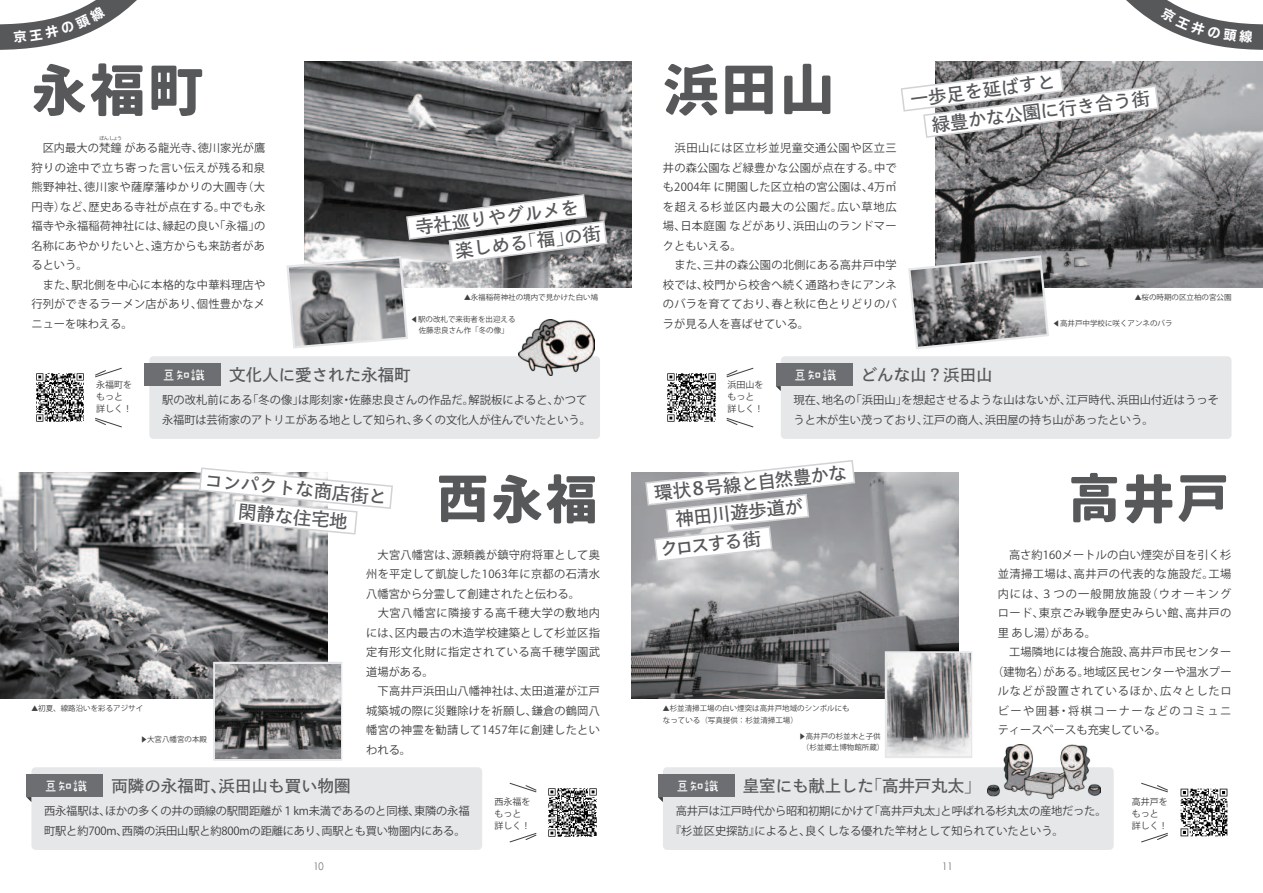
<style>
.page{position:relative;width:1263px;height:893px;background:#fff}
.page>*{position:absolute;margin:0;border:0;box-sizing:border-box;transform-origin:0 0}
.t1{font:55.5px "Gen Jyuu Gothic L P Heavy";letter-spacing:.05em;color:#57585a}
.t2{font:51.9px "Gen Jyuu Gothic L P Heavy";letter-spacing:.05em;color:#57585a}
.t3{font:18.3px/28.2px "Toppan Bunkyu Gothic Pr 6 N DB";color:#57585a}
.t4{font:16.5px "Toppan Bunkyu Gothic Pr 6 N DB";color:#57585a}
.t5{font:13.5px "AB babywalk";letter-spacing:.08em;color:#fff}
.t6{font:11.25px/19.5px "Koz Go Pr 6 N";letter-spacing:.015em;color:#3e3e3f}
.t7{font:11.25px/19.5px "Koz Go Pr 6 N";letter-spacing:-.015em;color:#3e3e3f}
.t8{font:11.25px/19.5px "Koz Go Pr 6 N";letter-spacing:-.01em;color:#3e3e3f}
.t9{font:11.25px/19.5px "Koz Go Pr 6 N";letter-spacing:-.02em;color:#3e3e3f}
.t10{font:11.25px "Koz Go Pr 6 N";letter-spacing:.04em;color:#3e3e3f}
.t11{font:11.25px "Koz Go Pr 6 N";letter-spacing:.095em;color:#3e3e3f}
.t12{font:11.25px "Koz Go Pr 6 N";letter-spacing:.07em;color:#3e3e3f}
.t13{font:11.25px "Koz Go Pr 6 N";letter-spacing:.125em;color:#3e3e3f}
.t14{font:10.5px "Century Gothic";color:#6d6e71;scale:.9 1}
.t15{font:9px/12px "Koz Go Pr 6 N";color:#3e3e3f}
.t16{font:7.5px/11.2px "Koz Go Pr 6 N";color:#3e3e3f}
.t17{font:4.8px "Koz Go Pr 6 N";letter-spacing:-.07em;color:#3e3e3f}
.s1{font-size:6.75px}
</style>
<div class="page">
<div style="left:149px;top:356px;width:451px;height:83px;background:#e6e7e9;border-radius:4px"></div>
<div style="left:144px;top:363px;width:77px;height:23px;background:#6d6e71"></div>
<img style="left:304px;top:62px;width:327px;height:225px">
<svg style="left:95px;top:368px;width:27px;height:9px"></svg>
<svg style="left:95px;top:418px;width:27px;height:9px"></svg>
<div style="left:663px;top:767px;width:451px;height:83px;background:#e6e7e9;border-radius:4px"></div>
<div style="left:658px;top:774px;width:76px;height:23px;background:#6d6e71"></div>
<svg style="left:658px;top:797px;width:5px;height:5px"></svg>
<div style="left:31px;top:767px;width:451px;height:83px;background:#e6e7e9;border-radius:4px"></div>
<div style="left:26px;top:774px;width:77px;height:23px;background:#6d6e71"></div>
<svg style="left:26px;top:797px;width:5px;height:5px"></svg>
<div style="left:781px;top:356px;width:450px;height:83px;background:#e6e7e9;border-radius:4px"></div>
<div style="left:776px;top:363px;width:76px;height:23px;background:#6d6e71"></div>
<svg style="left:776px;top:386px;width:5px;height:5px"></svg>
<img style="left:0;top:473px;width:327px;height:225px">
<img style="left:935px;top:62px;width:328px;height:225px">
<svg style="left:199px;top:467px;width:194px;height:68px"></svg>
<svg style="left:901px;top:68px;width:258px;height:70px"></svg>
<img style="left:631px;top:473px;width:328px;height:225px">
<svg style="left:645px;top:460px;width:210px;height:102px"></svg>
<svg style="left:726px;top:368px;width:28px;height:9px"></svg>
<svg style="left:726px;top:418px;width:28px;height:9px"></svg>
<svg style="left:509px;top:783px;width:28px;height:9px"></svg>
<svg style="left:509px;top:833px;width:28px;height:9px"></svg>
<svg style="left:1141px;top:783px;width:27px;height:9px"></svg>
<svg style="left:1141px;top:833px;width:27px;height:9px"></svg>
<img style="left:36px;top:373px;width:48px;height:49px">
<img style="left:548px;top:788px;width:49px;height:49px">
<img style="left:667px;top:373px;width:49px;height:49px">
<img style="left:1180px;top:788px;width:48px;height:49px">
<svg style="left:286px;top:194px;width:321px;height:155px"></svg>
<img style="left:289px;top:258px;width:117px;height:88px">
<svg style="left:213px;top:662px;width:129px;height:99px"></svg>
<img style="left:215px;top:664px;width:125px;height:94px">
<svg style="left:908px;top:253px;width:143px;height:96px"></svg>
<img style="left:910px;top:258px;width:137px;height:89px">
<div style="left:885px;top:651px;width:87px;height:107px;background:#e6e7e9;border:4px solid #e6e7e9"></div>
<img style="left:887px;top:653px;width:83px;height:103px">
<img style="left:519px;top:319px;width:76px;height:56px">
<img style="left:987px;top:744px;width:114px;height:55px">
<svg style="left:1126px;top:0;width:137px;height:50px"></svg>
<svg style="left:0;top:0;width:137px;height:50px"></svg>
<h1 class="t1" style="left:31px;top:48px;width:174px">永福町</h1>
<p class="t17" style="left:99px;top:136px;width:24px">ぼんしょう</p>
<p class="t6" style="left:31px;top:138px;width:235px">　区内最大の梵鐘 がある龍光寺、徳川家光が鷹狩りの途中で立ち寄った言い伝えが残る和泉熊野神社、徳川家や薩摩藩ゆかりの大圓寺（大円寺）など、歴史ある寺社が点在する。中でも永福寺や永福稲荷神社には、縁起の良い「永福」の名称にあやかりたいと、遠方からも来訪者があるという。<br>　また、駅北側を中心に本格的な中華料理店や行列ができるラーメン店があり、個性豊かなメニューを味わえる。</p>
<h3 class="t3" style="left:414px;top:214px;width:184px;rotate:-7deg">寺社巡りやグルメを　　楽しめる「福」の街</h3>
<p class="t16" style="left:464px;top:292px;width:136px"><span class="s1">▲</span>永福稲荷神社の境内で見かけた白い鳩</p>
<p class="t16" style="left:411px;top:314px;width:106px"><span class="s1">◀</span>駅の改札で来街者を出迎える　佐藤忠良さん作「冬の像」</p>
<p class="t15" style="left:96px;top:379px;width:37px">永福町をもっと詳しく！</p>
<p class="t5" style="left:162px;top:368px;width:44px">豆知識</p>
<h3 class="t4" style="left:229px;top:365px;width:183px">文化人に愛された永福町</h3>
<p class="t8" style="left:162px;top:390px;width:430px">駅の改札前にある「冬の像」は彫刻家・佐藤忠良さんの作品だ。解説板によると、かつて永福町は芸術家のアトリエがある地として知られ、多くの文化人が住んでいたという。</p>
<h3 class="t3" style="left:206px;top:467px;width:185px;rotate:5deg">コンパクトな商店街と　　閑静な住宅地</h3>
<h2 class="t2" style="left:437px;top:460px;width:162px">西永福</h2>
<p class="t16" style="left:31px;top:703px;width:113px"><span class="s1">▲</span>初夏、線路沿いを彩るアジサイ</p>
<p class="t16" style="left:140px;top:734px;width:68px"><span class="s1">▶</span>大宮八幡宮の本殿</p>
<p class="t6" style="left:366px;top:545px;width:235px">　大宮八幡宮は、源頼義が鎮守府将軍として奥州を平定して凱旋した1063年に京都の石清水八幡宮から分霊して創建されたと伝わる。<br>　大宮八幡宮に隣接する高千穂大学の敷地内には、区内最古の木造学校建築として杉並区指定有形文化財に指定されている高千穂学園武道場がある。<br>　下高井戸浜田山八幡神社は、太田道灌が江戸城築城の際に災難除けを祈願し、鎌倉の鶴岡八幡宮の神霊を勧請して1457年に創建したといわれる。</p>
<h1 class="t1" style="left:663px;top:48px;width:174px">浜田山</h1>
<p class="t6" style="left:663px;top:138px;width:235px">　浜田山には区立杉並児童交通公園や区立三井の森公園など緑豊かな公園が点在する。中でも2004年 に開園した区立柏の宮公園は、4万㎡を超える杉並区内最大の公園だ。広い草地広場、日本庭園 などがあり、浜田山のランドマークともいえる。<br>　また、三井の森公園の北側にある高井戸中学校では、校門から校舎へ続く通路わきにアンネのバラを育てており、春と秋に色とりどりのバラが見る人を喜ばせている。</p>
<h3 class="t3" style="left:908px;top:86px;width:239px;rotate:-7deg">一歩足を延ばすと<br>　緑豊かな公園に行き合う街</h3>
<p class="t16" style="left:1135px;top:292px;width:98px"><span class="s1">▲</span>桜の時期の区立柏の宮公園</p>
<p class="t16" style="left:1053px;top:318px;width:121px"><span class="s1">◀</span>高井戸中学校に咲くアンネのバラ</p>
<p class="t15" style="left:727px;top:379px;width:37px">浜田山をもっと詳しく！</p>
<p class="t5" style="left:793px;top:368px;width:44px">豆知識</p>
<h3 class="t4" style="left:861px;top:365px;width:133px">どんな山？浜田山</h3>
<p class="t6" style="left:793px;top:390px;width:427px">現在、地名の「浜田山」を想起させるような山はないが、江戸時代、浜田山付近はうっそうと木が生い茂っており、江戸の商人、浜田屋の持ち山があったという。</p>
<h3 class="t3" style="left:653px;top:479px;width:195px;rotate:-6deg">環状８号線と自然豊かな　神田川遊歩道が<br>クロスする街</h3>
<p class="t16" style="left:663px;top:703px;width:188px"><span class="s1">▲</span>杉並清掃工場の白い煙突は高井戸地域のシンボルにもなっている（写真提供：杉並清掃工場）</p>
<p class="t16" style="left:799px;top:731px;width:87px;text-align:center"><span class="s1">▶</span>高井戸の杉並木と子供（杉並郷土博物館所蔵）</p>
<h2 class="t2" style="left:1068px;top:460px;width:162px">高井戸</h2>
<p class="t6" style="left:998px;top:545px;width:235px">　高さ約160メートルの白い煙突が目を引く杉</p>
<p class="t10" style="left:998px;top:568px;width:235px">並清掃工場は、高井戸の代表的な施設だ。工場</p>
<p class="t11" style="left:998px;top:587px;width:235px">内には、３つの一般開放施設（ウオーキング</p>
<p class="t10" style="left:998px;top:607px;width:235px">ロード、東京ごみ戦争歴史みらい館、高井戸の</p>
<p class="t6" style="left:998px;top:623px;width:100px">里 あし湯）がある。</p>
<p class="t6" style="left:998px;top:642px;width:235px">　工場隣地には複合施設、高井戸市民センター</p>
<p class="t6" style="left:992px;top:662px;width:241px">（建物名）がある。地域区民センターや温水プー</p>
<p class="t12" style="left:998px;top:685px;width:235px">ルなどが設置されているほか、広々としたロ</p>
<p class="t13" style="left:998px;top:704px;width:235px">ビーや囲碁・将棋コーナーなどのコミュニ</p>
<p class="t6" style="left:998px;top:720px;width:170px">ティースペースも充実している。</p>
<h3 class="t4" style="left:743px;top:776px;width:239px">皇室にも献上した「高井戸丸太」</h3>
<h3 class="t4" style="left:111px;top:776px;width:241px">両隣の永福町、浜田山も買い物圏</h3>
<p class="t7" style="left:44px;top:802px;width:427px">西永福駅は、ほかの多くの井の頭線の駅間距離が１km未満であるのと同様、東隣の永福町駅と約700m、西隣の浜田山駅と約800mの距離にあり、両駅とも買い物圏内にある。</p>
<p class="t5" style="left:44px;top:779px;width:44px">豆知識</p>
<p class="t5" style="left:676px;top:779px;width:44px">豆知識</p>
<p class="t15" style="left:494px;top:796px;width:37px">西永福をもっと詳しく！</p>
<p class="t9" style="left:670px;top:802px;width:438px;text-indent:6px">高井戸は江戸時代から昭和初期にかけて「高井戸丸太」と呼ばれる杉丸太の産地だった。『杉並区史探訪』によると、良くしなる優れた竿材として知られていたという。</p>
<p class="t14" style="left:313px;top:862px;width:13px">10</p>
<p class="t14" style="left:942px;top:862px;width:13px">11</p>
<p class="t15" style="left:1132px;top:796px;width:37px">高井戸をもっと詳しく！</p>
</div>
